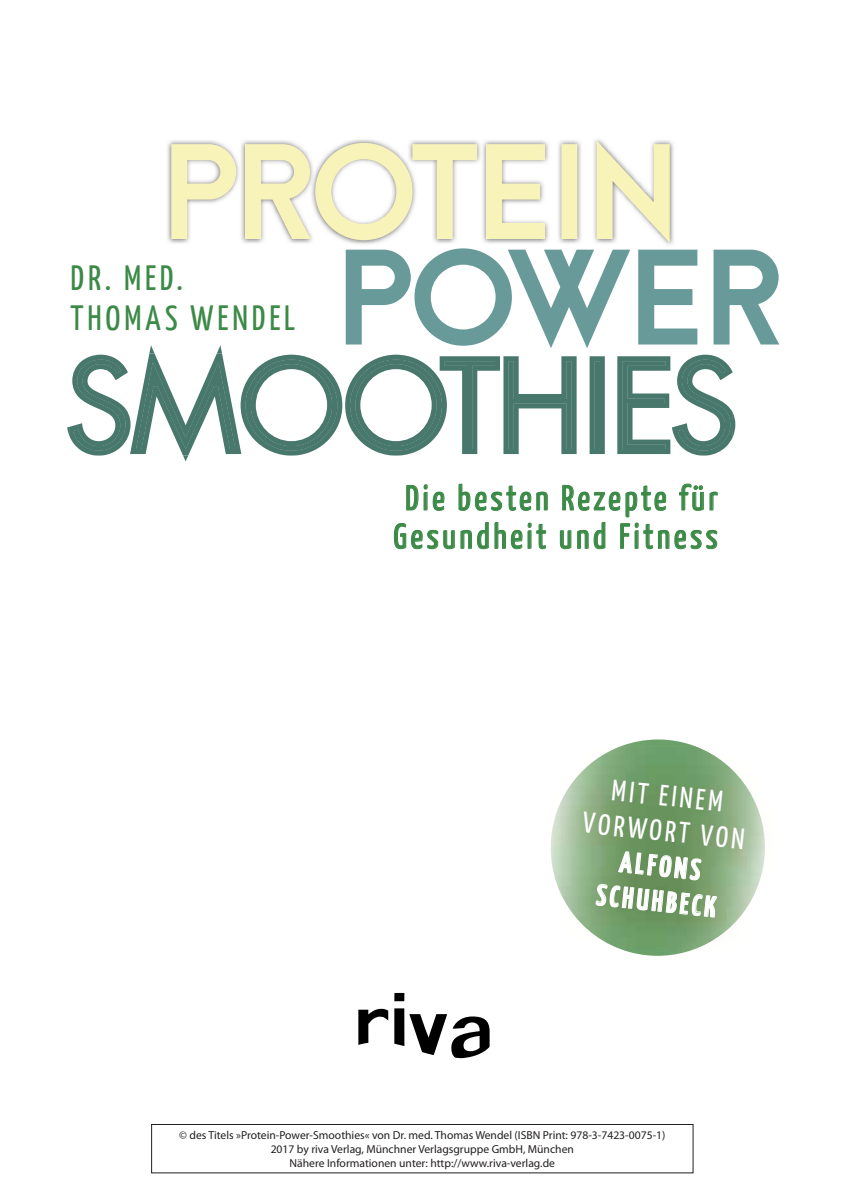
<style>
.page{position:relative;width:844px;height:1191px;background:#fff}
.page>*{position:absolute;margin:0;border:0;box-sizing:border-box;transform-origin:0 0}
.t1{font:123.2px "Futura Std";letter-spacing:-.02em;color:#48776b}
.t2{font:800 123.2px "Arca Majora";letter-spacing:-.04em;color:#689a99}
.t3{font:35px/39.2px "Yanone Kaffeesatz";letter-spacing:.1em;color:#3c8a47}
.t4{font:29.4px/35.2px "Yanone Kaffeesatz";color:#fff;text-align:center}
.t5{font:700 29.4px/35.2px "Yanone Kaffeesatz";color:#fff;text-align:center}
.t6{font:11.55px/13.5px "Myriad Pro";color:#231f20;text-align:center}
</style>
<div class="page">
<img style="left:550px;top:757px;width:215px;height:182px">
<svg style="left:595px;top:739px;width:121px;height:216px;background:#7fa576"></svg>
<svg style="left:358px;top:1008px;width:30px;height:37px"></svg>
<svg style="left:394px;top:993px;width:95px;height:65px"></svg>
<img style="left:167px;top:139px;width:507px;height:106px">
<img style="left:171px;top:140px;width:498px;height:103px">
<svg style="left:70px;top:353px;width:662px;height:102px"></svg>
<svg style="left:406px;top:484px;width:38px;height:27px"></svg>
<svg style="left:458px;top:483px;width:90px;height:28px"></svg>
<svg style="left:393px;top:522px;width:153px;height:27px"></svg>
<svg style="left:559px;top:483px;width:159px;height:66px"></svg>
<div style="left:151px;top:1124px;width:542px;height:49px;border:1px solid #231f20"></div>
<h1 class="t2" style="left:333px;top:216px;width:451px">POWER</h1>
<h1 class="t1" style="left:65px;top:328px;width:675px">SMOOTHIES</h1>
<h2 class="t3" style="left:393px;top:477px;width:326px;line-height:38.3px;text-align:center">Die besten Rezepte für<br>Gesundheit und Fitness</h2>
<h2 class="t3" style="left:70px;top:258px;width:226px">DR. MED.<br>THOMAS WENDEL</h2>
<h3 class="t4" style="left:588px;top:769px;width:164px;rotate:6deg">MIT EINEM<br>VORWORT VON</h3>
<h3 class="t5" style="left:602px;top:841px;width:122px;rotate:6deg">ALFONS<br>SCHUHBECK</h3>
<p class="t6" style="left:179px;top:1129px;width:487px">© des Titels »Protein-Power-Smoothies« von Dr. med. Thomas Wendel (ISBN Print: 978-3-7423-0075-1)<br>2017 by riva Verlag, Münchner Verlagsgruppe GmbH, München<br>Nähere Informationen unter: http://www.riva-verlag.de</p>
</div>
